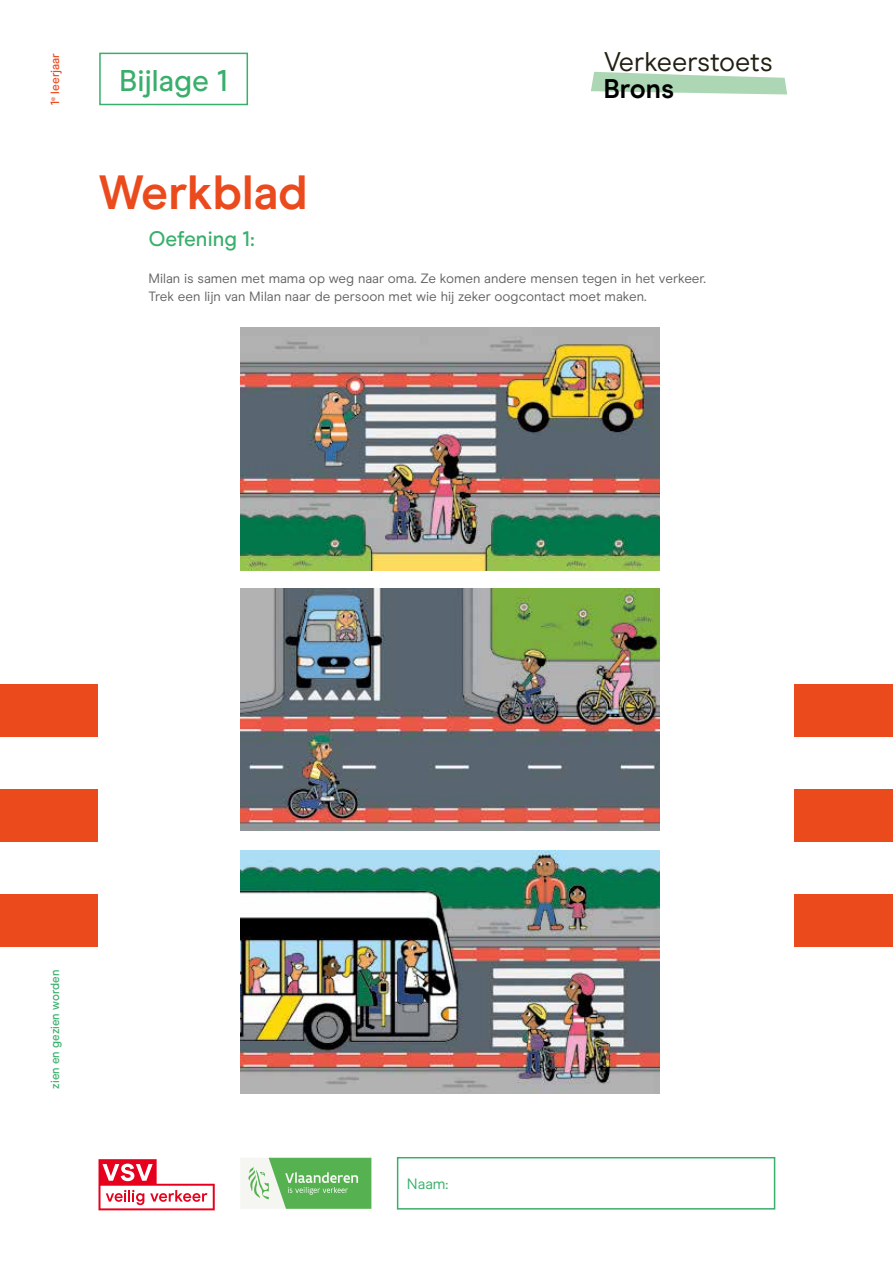
<style>
.page{position:relative;width:893px;height:1263px;background:#fff}
.page>*{position:absolute;margin:0;border:0;box-sizing:border-box;transform-origin:0 0}
.t1{font:700 48px "Modern Era";color:#eb4a1d}
.t2{font:500 30px "Modern Era";color:#3aaf6c}
.t3{font:27px "Modern Era";letter-spacing:-.005em;color:#211f12}
.t4{font:700 27px "Modern Era";color:#000}
.t5{font:500 21px "Modern Era";color:#3aaf6c}
.t6{font:15px "Modern Era";color:#3aaf6c}
.t7{font:13.5px/18px "Modern Era";color:#626463}
.t8{font:500 12px "Modern Era";color:#3aaf6c}
.t9{font:500 12px "Modern Era";color:#eb4a1d}
</style>
<div class="page">
<div style="left:99px;top:53px;width:149px;height:52px;border:2px solid #3aaf6c"></div>
<div style="left:0;top:684px;width:893px;height:53px;background:#eb4a1d"></div>
<div style="left:0;top:789px;width:893px;height:53px;background:#eb4a1d"></div>
<div style="left:0;top:895px;width:893px;height:52px;background:#eb4a1d"></div>
<svg style="left:99px;top:1159px;width:116px;height:51px"></svg>
<svg style="left:591px;top:72px;width:196px;height:23px"></svg>
<div style="left:99px;top:210px;width:695px;height:895px;background:#fff"></div>
<svg style="left:240px;top:1158px;width:131px;height:51px"></svg>
<div style="left:397px;top:1157px;width:378px;height:52px;border:2px solid #3aaf6c"></div>
<img style="left:240px;top:327px;width:420px;height:243px">
<img style="left:240px;top:589px;width:420px;height:242px">
<img style="left:240px;top:850px;width:420px;height:243px">
<p class="t9" style="left:48px;top:105px;width:54px;rotate:-90deg">1<sup>e</sup> leerjaar</p>
<h3 class="t3" style="left:604px;top:46px;width:171px">Verkeerstoets</h3>
<h2 class="t2" style="left:119px;top:63px;width:110px">Bijlage 1</h2>
<h3 class="t4" style="left:603px;top:73px;width:72px">Brons</h3>
<h1 class="t1" style="left:99px;top:164px;width:211px">Werkblad</h1>
<h3 class="t5" style="left:149px;top:227px;width:107px">Oefening 1:</h3>
<p class="t7" style="left:149px;top:269px;width:559px">Milan is samen met mama op weg naar oma. Ze komen andere mensen tegen in het verkeer.<br>Trek een lijn van Milan naar de persoon met wie hij zeker oogcontact moet maken.</p>
<p class="t8" style="left:48px;top:1089px;width:120px;rotate:-90deg">zien en gezien worden</p>
<p class="t6" style="left:407px;top:1175px;width:43px">Naam:</p>
</div>
